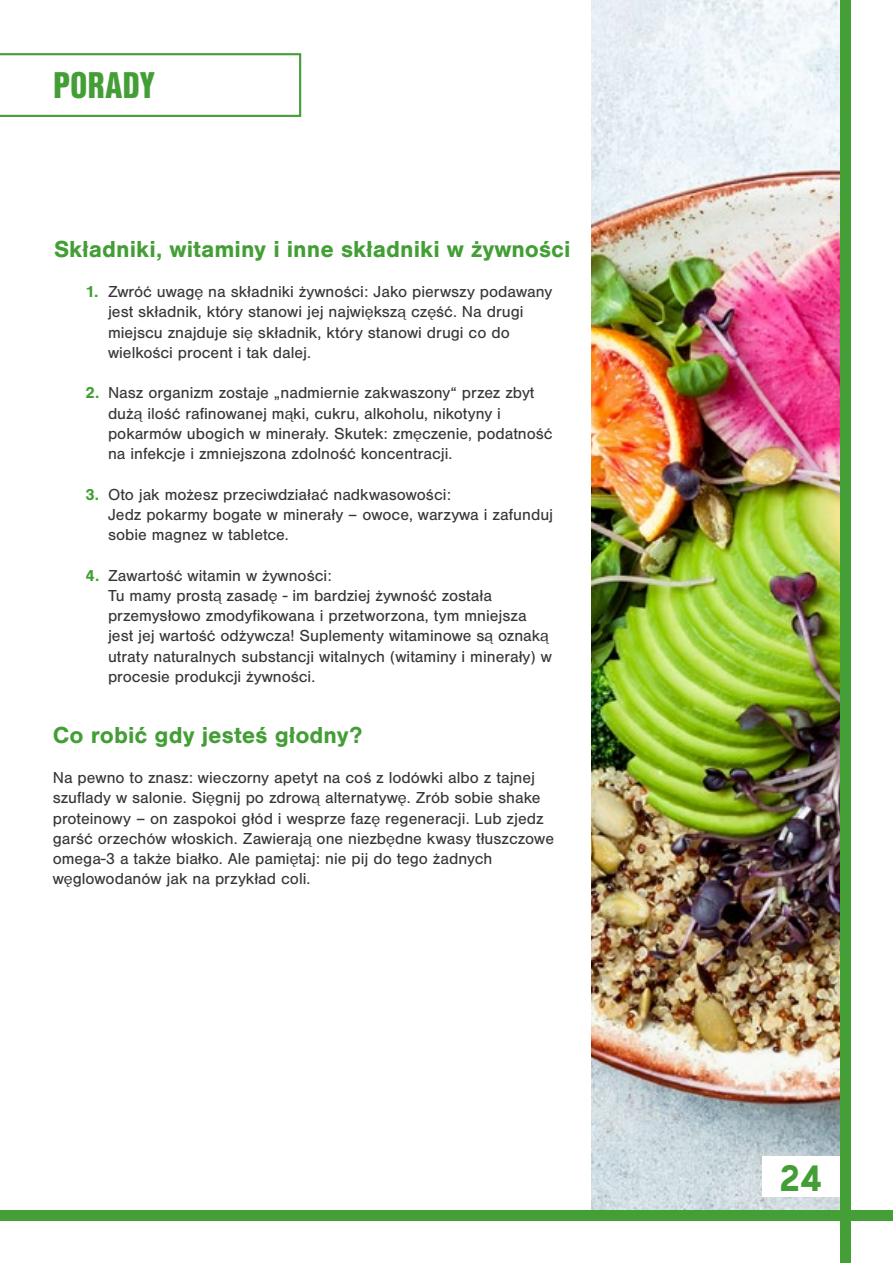
<style>
.page{position:relative;width:893px;height:1263px;background:#fff}
.page>*{position:absolute;margin:0;border:0;box-sizing:border-box;transform-origin:0 0}
.t1{font:700 37.5px "Lunchtype";color:#439e35}
.t2{font:900 36px "Nimbus San Con L";letter-spacing:.01em;color:#439e35}
.t3{font:700 24px "Nimbus San";color:#439e35}
.t4{font:16.5px/20.2px "Nimbus San";color:#373535}
.s1{font-weight:700;color:#439e35}
</style>
<div class="page">
<img style="left:592px;top:0;width:248px;height:1210px">
<svg style="left:0;top:53px;width:301px;height:64px"></svg>
<div style="left:762px;top:1157px;width:81px;height:40px;background:#fff"></div>
<div style="left:840px;top:0;width:10px;height:1263px;background:#449f36"></div>
<div style="left:0;top:1210px;width:893px;height:10px;background:#449f36"></div>
<h2 class="t2" style="left:53px;top:58px;width:103px">PORADY</h2>
<h3 class="t3" style="left:54px;top:235px;width:518px">Składniki, witaminy i inne składniki w żywności</h3>
<p class="t4" style="left:108px;top:282px;width:446px;text-indent:-23px"><span class="s1">1.</span> Zwróć uwagę na składniki żywności: Jako pierwszy podawany jest składnik, który stanowi jej największą część. Na drugi miejscu znajduje się składnik, który stanowi drugi co do wielkości procent i tak dalej.</p>
<p class="t4" style="left:108px;top:383px;width:446px;text-indent:-23px"><span class="s1">2.</span> Nasz organizm zostaje „nadmiernie zakwaszony“ przez zbyt dużą ilość rafinowanej mąki, cukru, alkoholu, nikotyny i pokarmów ubogich w minerały. Skutek: zmęczenie, podatność na infekcje i zmniejszona zdolność koncentracji.</p>
<p class="t4" style="left:108px;top:484px;width:447px;text-indent:-23px"><span class="s1">3.</span> Oto jak możesz przeciwdziałać nadkwasowości:<br>Jedz pokarmy bogate w minerały – owoce, warzywa i zafunduj sobie magnez w tabletce.</p>
<p class="t4" style="left:108px;top:565px;width:445px;text-indent:-23px"><span class="s1">4.</span> Zawartość witamin w żywności:<br>Tu mamy prostą zasadę - im bardziej żywność została przemysłowo zmodyfikowana i przetworzona, tym mniejsza jest jej wartość odżywcza! Suplementy witaminowe są oznaką utraty naturalnych substancji witalnych (witaminy i minerały) w procesie produkcji żywności.</p>
<h3 class="t3" style="left:53px;top:721px;width:311px">Co robić gdy jesteś głodny?</h3>
<p class="t4" style="left:53px;top:768px;width:503px">Na pewno to znasz: wieczorny apetyt na coś z lodówki albo z tajnej szuflady w salonie. Sięgnij po zdrową alternatywę. Zrób sobie shake proteinowy – on zaspokoi głód i wesprze fazę regeneracji. Lub zjedz garść orzechów włoskich. Zawierają one niezbędne kwasy tłuszczowe omega-3 a także białko. Ale pamiętaj: nie pij do tego żadnych węglowodanów jak na przykład coli.</p>
<h1 class="t1" style="left:779px;top:1154px;width:45px">24</h1>
</div>
